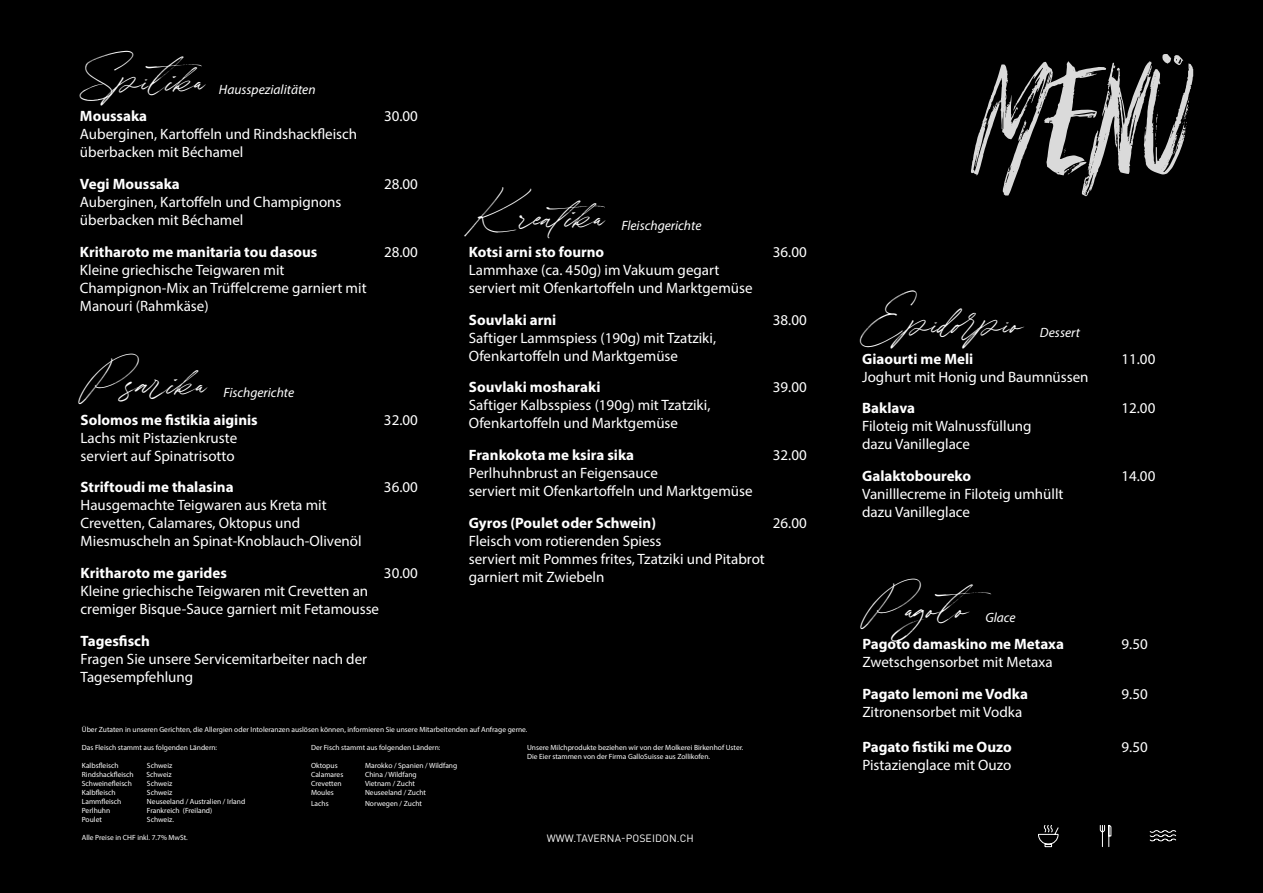
<style>
.page{position:relative;width:1263px;height:893px;background:#000}
.page>*{position:absolute;margin:0;border:0;box-sizing:border-box;transform-origin:0 0}
.t1{font:156px "BRUSHY Regular";color:#dadada}
.t2{font:24px "Winterlady";color:#fff}
.t3{font:15px/18px "Myriad Pro";color:#fff}
.t4{font:700 15px "Myriad Pro";color:#fff}
.t5{font:italic 13.5px "Myriad Pro";color:#fff}
.t6{font:10.5px "DIN Pro";letter-spacing:.01em;color:#fff}
.t7{font:7.5px/9px "Myriad Pro";color:#fff}
</style>
<div class="page">
<svg style="left:1150px;top:830px;width:26px;height:11px"></svg>
<svg style="left:1099px;top:825px;width:13px;height:22px"></svg>
<svg style="left:1038px;top:825px;width:21px;height:22px"></svg>
<p class="t5" style="left:80px;top:81px;width:237px"><sup>Spitika</sup> Hausspezialitäten</p>
<p class="t4" style="left:80px;top:107px;width:69px">Moussaka</p>
<p class="t3" style="left:80px;top:125px;width:279px">Auberginen, Kartoffeln und Rindshackfleisch überbacken mit Béchamel</p>
<p class="t4" style="left:80px;top:174px;width:101px">Vegi Moussaka</p>
<p class="t3" style="left:80px;top:193px;width:263px">Auberginen, Kartoffeln und Champignons überbacken mit Béchamel</p>
<p class="t4" style="left:80px;top:242px;width:239px">Kritharoto me manitaria tou dasous</p>
<p class="t3" style="left:80px;top:260px;width:288px">Kleine griechische Teigwaren mit<br>Champignon-Mix an Trüffelcreme garniert mit<br>Manouri (Rahmkäse)</p>
<p class="t5" style="left:81px;top:384px;width:215px"><sup>Psarika</sup> Fischgerichte</p>
<p class="t4" style="left:81px;top:410px;width:179px">Solomos me fistikia aiginis</p>
<p class="t3" style="left:81px;top:428px;width:158px">Lachs mit Pistazienkruste serviert auf Spinatrisotto</p>
<p class="t4" style="left:81px;top:477px;width:155px">Striftoudi me thalasina</p>
<p class="t3" style="left:81px;top:496px;width:283px">Hausgemachte Teigwaren aus Kreta mit<br>Crevetten, Calamares, Oktopus und<br>Miesmuscheln an Spinat-Knoblauch-Olivenöl</p>
<p class="t3" style="left:384px;top:107px;width:35px">30.00</p>
<p class="t3" style="left:384px;top:175px;width:35px">28.00</p>
<p class="t3" style="left:384px;top:242px;width:35px">28.00</p>
<p class="t3" style="left:384px;top:410px;width:35px">32.00</p>
<p class="t3" style="left:384px;top:478px;width:35px">36.00</p>
<p class="t4" style="left:81px;top:563px;width:148px">Kritharoto me garides</p>
<p class="t3" style="left:81px;top:582px;width:300px">Kleine griechische Teigwaren mit Crevetten an cremiger Bisque-Sauce garniert mit Fetamousse</p>
<p class="t3" style="left:384px;top:564px;width:35px">30.00</p>
<p class="t4" style="left:81px;top:631px;width:71px">Tagesfisch</p>
<p class="t3" style="left:81px;top:649px;width:288px">Fragen Sie unsere Servicemitarbeiter nach der<br>Tagesempfehlung</p>
<p class="t5" style="left:469px;top:217px;width:234px"><sup>Kreatika</sup> Fleischgerichte</p>
<p class="t4" style="left:469px;top:242px;width:137px">Kotsi arni sto fourno</p>
<p class="t3" style="left:469px;top:261px;width:285px">Lammhaxe (ca. 450g) im Vakuum gegart serviert mit Ofenkartoffeln und Marktgemüse</p>
<p class="t4" style="left:469px;top:310px;width:89px">Souvlaki arni</p>
<p class="t3" style="left:469px;top:328px;width:249px">Saftiger Lammspiess (190g) mit Tzatziki,<br>Ofenkartoffeln und Marktgemüse</p>
<p class="t4" style="left:469px;top:378px;width:133px">Souvlaki mosharaki</p>
<p class="t3" style="left:469px;top:396px;width:243px">Saftiger Kalbsspiess (190g) mit Tzatziki,<br>Ofenkartoffeln und Marktgemüse</p>
<p class="t4" style="left:469px;top:445px;width:167px">Frankokota me ksira sika</p>
<p class="t3" style="left:469px;top:464px;width:285px">Perlhuhnbrust an Feigensauce<br>serviert mit Ofenkartoffeln und Marktgemüse</p>
<p class="t4" style="left:469px;top:513px;width:189px">Gyros (Poulet oder Schwein)</p>
<p class="t3" style="left:469px;top:531px;width:298px">Fleisch vom rotierenden Spiess<br>serviert mit Pommes frites, Tzatziki und Pitabrot garniert mit Zwiebeln</p>
<p class="t3" style="left:773px;top:243px;width:35px">36.00</p>
<p class="t3" style="left:773px;top:310px;width:35px">38.00</p>
<p class="t3" style="left:773px;top:378px;width:35px">39.00</p>
<p class="t3" style="left:773px;top:446px;width:35px">32.00</p>
<p class="t3" style="left:773px;top:513px;width:35px">26.00</p>
<p class="t7" style="left:82px;top:725px;width:447px">Über Zutaten in unseren Gerichten, die Allergien oder Intoleranzen auslösen können, informieren Sie unsere Mitarbeitenden auf Anfrage gerne.</p>
<p class="t7" style="left:82px;top:743px;width:137px">Das Fleisch stammt aus folgenden Ländern:</p>
<p class="t7" style="left:82px;top:761px;width:38px">Kalbsfleisch</p>
<p class="t7" style="left:147px;top:761px;width:27px">Schweiz</p>
<p class="t7" style="left:82px;top:770px;width:53px">Rindshackfleisch</p>
<p class="t7" style="left:146px;top:770px;width:27px">Schweiz</p>
<p class="t7" style="left:82px;top:779px;width:51px">Schweinefleisch</p>
<p class="t7" style="left:147px;top:779px;width:27px">Schweiz</p>
<p class="t7" style="left:82px;top:788px;width:35px">Kalbfleisch</p>
<p class="t7" style="left:147px;top:788px;width:27px">Schweiz</p>
<p class="t7" style="left:82px;top:797px;width:41px">Lammfleisch</p>
<p class="t7" style="left:147px;top:797px;width:100px">Neuseeland / Australien / Irland</p>
<p class="t7" style="left:82px;top:806px;width:30px">Perlhuhn</p>
<p class="t7" style="left:147px;top:806px;width:67px">Frankreich (Freiland)</p>
<p class="t7" style="left:82px;top:815px;width:22px">Poulet</p>
<p class="t7" style="left:147px;top:815px;width:28px">Schweiz.</p>
<p class="t7" style="left:82px;top:833px;width:107px">Alle Preise in CHF inkl. 7.7% MwSt.</p>
<p class="t7" style="left:311px;top:743px;width:131px">Der Fisch stammt aus folgenden Ländern:</p>
<p class="t7" style="left:527px;top:743px;width:218px">Unsere Milchprodukte beziehen wir von der Molkerei Birkenhof Uster.<br>Die Eier stammen von der Firma GalloSuisse aus Zollikofen.</p>
<p class="t7" style="left:311px;top:761px;width:28px">Oktopus</p>
<p class="t7" style="left:365px;top:761px;width:94px">Marokko / Spanien / Wildfang</p>
<p class="t7" style="left:311px;top:770px;width:34px">Calamares</p>
<p class="t7" style="left:365px;top:770px;width:53px">China / Wildfang</p>
<p class="t7" style="left:311px;top:779px;width:32px">Crevetten</p>
<p class="t7" style="left:365px;top:779px;width:52px">Vietnam / Zucht</p>
<p class="t7" style="left:311px;top:788px;width:24px">Moules</p>
<p class="t7" style="left:365px;top:788px;width:63px">Neuseeland / Zucht</p>
<p class="t7" style="left:311px;top:798px;width:19px">Lachs</p>
<p class="t7" style="left:365px;top:798px;width:58px">Norwegen / Zucht</p>
<p class="t6" style="left:547px;top:831px;width:149px">WWW.TAVERNA-POSEIDON.CH</p>
<h1 class="t1" style="left:978px;top:37px;width:217px">Menü</h1>
<h2 class="t2" style="left:862px;top:308px;width:219px">Epidorpio <sub>Dessert</sub></h2>
<p class="t4" style="left:862px;top:349px;width:113px">Giaourti me Meli</p>
<p class="t3" style="left:862px;top:368px;width:228px">Joghurt mit Honig und Baumnüssen</p>
<p class="t4" style="left:862px;top:399px;width:54px">Baklava</p>
<p class="t3" style="left:862px;top:417px;width:171px">Filoteig mit Walnussfüllung dazu Vanilleglace</p>
<p class="t4" style="left:862px;top:466px;width:111px">Galaktoboureko</p>
<p class="t3" style="left:862px;top:485px;width:203px">Vanilllecreme in Filoteig umhüllt dazu Vanilleglace</p>
<h2 class="t2" style="left:862px;top:594px;width:155px">Pagoto <sub>Glace</sub></h2>
<p class="t4" style="left:862px;top:634px;width:203px">Pagoto damaskino me Metaxa</p>
<p class="t3" style="left:862px;top:653px;width:192px">Zwetschgensorbet mit Metaxa</p>
<p class="t4" style="left:862px;top:684px;width:167px">Pagato lemoni me Vodka</p>
<p class="t3" style="left:862px;top:703px;width:161px">Zitronensorbet mit Vodka</p>
<p class="t4" style="left:862px;top:737px;width:151px">Pagato fistiki me Ouzo</p>
<p class="t3" style="left:862px;top:755px;width:150px">Pistazienglace mit Ouzo</p>
<p class="t3" style="left:1121px;top:350px;width:35px">11.00</p>
<p class="t3" style="left:1121px;top:399px;width:35px">12.00</p>
<p class="t3" style="left:1121px;top:467px;width:35px">14.00</p>
<p class="t3" style="left:1121px;top:635px;width:28px">9.50</p>
<p class="t3" style="left:1121px;top:685px;width:28px">9.50</p>
<p class="t3" style="left:1121px;top:737px;width:28px">9.50</p>
</div>
